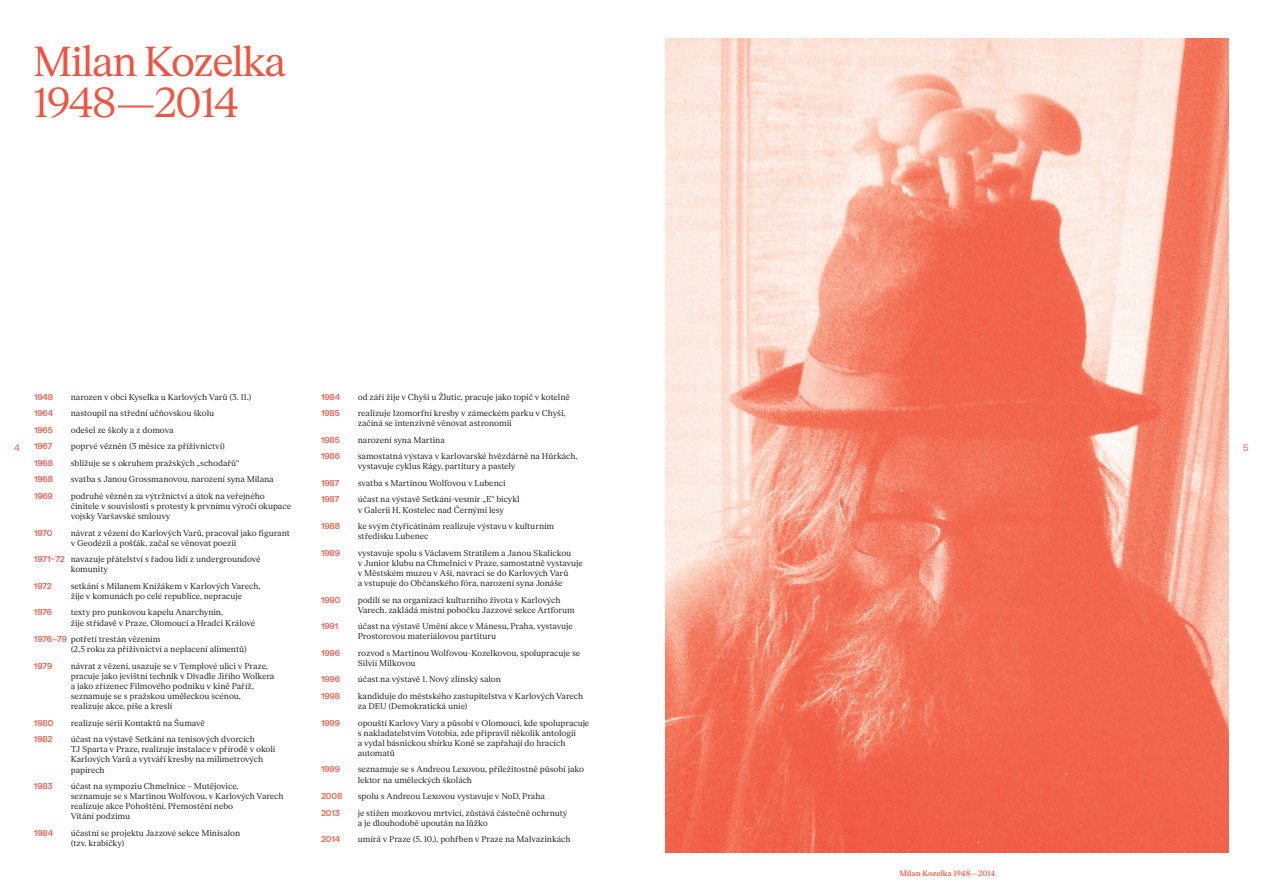
<style>
.page{position:relative;width:1263px;height:893px;background:#fff}
.page>*{position:absolute;margin:0;border:0;box-sizing:border-box;transform-origin:0 0}
.t1{font:40.65px/40.7px "FK Roman Standard";letter-spacing:-.05em;color:#f0533f}
.t2{font:9px "FK Grotesk";color:#f0533f}
.t3{font:8.25px/10.1px "FK Roman Standard";letter-spacing:-.01em;color:#231f20}
.t4{font:500 8.25px "FK Grotesk";letter-spacing:-.015em;color:#f0533f}
.t5{font:500 7.5px "FK Roman Standard";color:#f0533f}
.s1{font-family:"FK Grotesk";font-weight:500;color:#f0533f}
</style>
<div class="page">
<img style="left:665px;top:38px;width:563px;height:815px">
<h1 class="t1" style="left:33px;top:38px;width:255px">Milan Kozelka<br>1948—2014</h1>
<p class="t4" style="left:321px;top:391px;width:21px">1984</p>
<p class="t3" style="left:358px;top:391px;width:214px">od září žije v Chyši u Žlutic, pracuje jako topič v kotelně</p>
<p class="t4" style="left:321px;top:407px;width:20px">1985</p>
<p class="t3" style="left:358px;top:408px;width:209px">realizuje Izomorfní kresby v zámeckém parku v Chyši, začíná se intenzivně věnovat astronomii</p>
<p class="t4" style="left:321px;top:434px;width:20px">1985</p>
<p class="t3" style="left:358px;top:434px;width:89px">narození syna Martina</p>
<p class="t4" style="left:321px;top:450px;width:20px">1986</p>
<p class="t3" style="left:358px;top:451px;width:221px">samostatná výstava v karlovarské hvězdárně na Hůrkách, vystavuje cyklus Rágy, partitury a pastely</p>
<p class="t4" style="left:321px;top:477px;width:20px">1987</p>
<p class="t3" style="left:358px;top:477px;width:149px">svatba s Martinou Wolfovou v Lubenci</p>
<p class="t4" style="left:321px;top:493px;width:20px">1987</p>
<p class="t3" style="left:358px;top:494px;width:164px">účast na výstavě Setkání-vesmír „E“ bicykl v Galerii H, Kostelec nad Černými lesy</p>
<p class="t4" style="left:321px;top:520px;width:20px">1988</p>
<p class="t3" style="left:358px;top:521px;width:198px">ke svým čtyřicátinám realizuje výstavu v kulturním středisku Lubenec</p>
<p class="t4" style="left:321px;top:547px;width:20px">1989</p>
<p class="t3" style="left:358px;top:547px;width:227px">vystavuje spolu s Václavem Stratilem a Janou Skalickou<br>v Junior klubu na Chmelnici v Praze, samostatně vystavuje v Městském muzeu v Aši, navrací se do Karlových Varů<br>a vstupuje do Občanského fóra, narození syna Jonáše</p>
<p class="t4" style="left:321px;top:593px;width:21px">1990</p>
<p class="t3" style="left:358px;top:594px;width:219px">podílí se na organizaci kulturního života v Karlových<br>Varech, zakládá místní pobočku Jazzové sekce Artforum</p>
<p class="t4" style="left:321px;top:620px;width:19px">1991</p>
<p class="t3" style="left:358px;top:621px;width:217px">účast na výstavě Umění akce v Mánesu, Praha, vystavuje<br>Prostorovou materiálovou partituru</p>
<p class="t4" style="left:321px;top:647px;width:20px">1996</p>
<p class="t3" style="left:358px;top:647px;width:224px">rozvod s Martinou Wolfovou-Kozelkovou, spolupracuje se<br>Silvií Milkovou</p>
<p class="t4" style="left:321px;top:673px;width:20px">1996</p>
<p class="t3" style="left:358px;top:674px;width:145px">účast na výstavě 1. Nový zlínský salon</p>
<p class="t4" style="left:321px;top:690px;width:20px">1998</p>
<p class="t3" style="left:358px;top:690px;width:227px">kandiduje do městského zastupitelstva v Karlových Varech za DEU (Demokratická unie)</p>
<p class="t4" style="left:321px;top:716px;width:20px">1999</p>
<p class="t3" style="left:358px;top:717px;width:233px">opouští Karlovy Vary a působí v Olomouci, kde spolupracuje s nakladatelstvím Votobia, zde připravil několik antologií<br>a vydal básnickou sbírku Koně se zapřahají do hracích automatů</p>
<p class="t4" style="left:321px;top:763px;width:20px">1999</p>
<p class="t3" style="left:358px;top:764px;width:228px">seznamuje se s Andreou Lexovou, příležitostně působí jako lektor na uměleckých školách</p>
<p class="t4" style="left:321px;top:790px;width:23px">2008</p>
<p class="t3" style="left:358px;top:790px;width:189px">spolu s Andreou Lexovou vystavuje v NoD, Praha</p>
<p class="t4" style="left:321px;top:806px;width:21px">2013</p>
<p class="t3" style="left:358px;top:807px;width:211px">je stižen mozkovou mrtvicí, zůstává částečně ochrnutý a je dlouhodobě upoután na lůžko</p>
<p class="t4" style="left:321px;top:833px;width:21px">2014</p>
<p class="t3" style="left:358px;top:834px;width:214px">umírá v Praze (5. 10.), pohřben v Praze na Malvazinkách</p>
<p class="t4" style="left:34px;top:391px;width:21px">1948</p>
<p class="t3" style="left:71px;top:391px;width:182px">narozen v obci Kyselka u Karlových Varů (3. 11.)</p>
<p class="t4" style="left:34px;top:407px;width:21px">1964</p>
<p class="t3" style="left:71px;top:408px;width:145px">nastoupil na střední učňovskou školu</p>
<p class="t4" style="left:34px;top:424px;width:20px">1965</p>
<p class="t3" style="left:71px;top:424px;width:104px">odešel ze školy a z domova</p>
<p class="t4" style="left:34px;top:440px;width:20px">1967</p>
<p class="t3" style="left:71px;top:441px;width:156px">poprvé vězněn (3 měsíce za příživnictví)</p>
<p class="t4" style="left:34px;top:457px;width:20px">1968</p>
<p class="t3" style="left:71px;top:457px;width:170px">sbližuje se s okruhem pražských „schodařů“</p>
<p class="t4" style="left:34px;top:473px;width:20px">1968</p>
<p class="t3" style="left:71px;top:474px;width:205px">svatba s Janou Grossmanovou, narození syna Milana</p>
<p class="t4" style="left:34px;top:490px;width:20px">1969</p>
<p class="t3" style="left:71px;top:490px;width:222px">podruhé vězněn za výtržnictví a útok na veřejného činitele v souvislosti s protesty k prvnímu výročí okupace vojsky Varšavské smlouvy</p>
<p class="t4" style="left:34px;top:526px;width:20px">1970</p>
<p class="t3" style="left:71px;top:527px;width:221px">návrat z vězení do Karlových Varů, pracoval jako figurant v Geodézii a pošťák, začal se věnovat poezii</p>
<p class="t3" style="left:71px;top:554px;width:191px;text-indent:-37px"><span class="s1">1971−72</span> navazuje přátelství s řadou lidí z undergroundové komunity</p>
<p class="t4" style="left:34px;top:580px;width:19px">1972</p>
<p class="t3" style="left:71px;top:580px;width:191px">setkání s Milanem Knížákem v Karlových Varech, žije v komunách po celé republice, nepracuje</p>
<p class="t4" style="left:34px;top:606px;width:20px">1976</p>
<p class="t3" style="left:71px;top:607px;width:186px">texty pro punkovou kapelu Anarchynin,<br>žije střídavě v Praze, Olomouci a Hradci Králové</p>
<p class="t3" style="left:71px;top:633px;width:178px;text-indent:-37px"><span class="s1">1976–79</span> potřetí trestán vězením<br>(2,5 roku za příživnictví a neplacení alimentů)</p>
<p class="t4" style="left:34px;top:660px;width:20px">1979</p>
<p class="t3" style="left:71px;top:660px;width:205px">návrat z vězení, usazuje se v Templové ulici v Praze, pracuje jako jevištní technik v Divadle Jiřího Wolkera a jako zřízenec Filmového podniku v kině Paříž, seznamuje se s pražskou uměleckou scénou, realizuje akce, píše a kreslí</p>
<p class="t4" style="left:34px;top:717px;width:21px">1980</p>
<p class="t3" style="left:71px;top:717px;width:136px">realizuje sérii Kontaktů na Šumavě</p>
<p class="t4" style="left:34px;top:733px;width:20px">1982</p>
<p class="t3" style="left:71px;top:734px;width:206px">účast na výstavě Setkání na tenisových dvorcích<br>TJ Sparta v Praze, realizuje instalace v přírodě v okolí Karlových Varů a vytváří kresby na milimetrových papírech</p>
<p class="t4" style="left:34px;top:780px;width:20px">1983</p>
<p class="t3" style="left:71px;top:780px;width:214px">účast na sympoziu Chmelnice – Mutějovice,<br>seznamuje se s Martinou Wolfovou, v Karlových Varech realizuje akce Pohoštění, Přemostění nebo<br>Vítání podzimu</p>
<p class="t4" style="left:34px;top:827px;width:21px">1984</p>
<p class="t3" style="left:71px;top:827px;width:171px">účastní se projektu Jazzové sekce Minisalon (tzv. krabičky)</p>
<p class="t2" style="left:14px;top:441px;width:7px">4</p>
<p class="t2" style="left:1243px;top:441px;width:7px">5</p>
<p class="t5" style="left:899px;top:868px;width:97px">Milan Kozelka 1948—2014</p>
</div>
